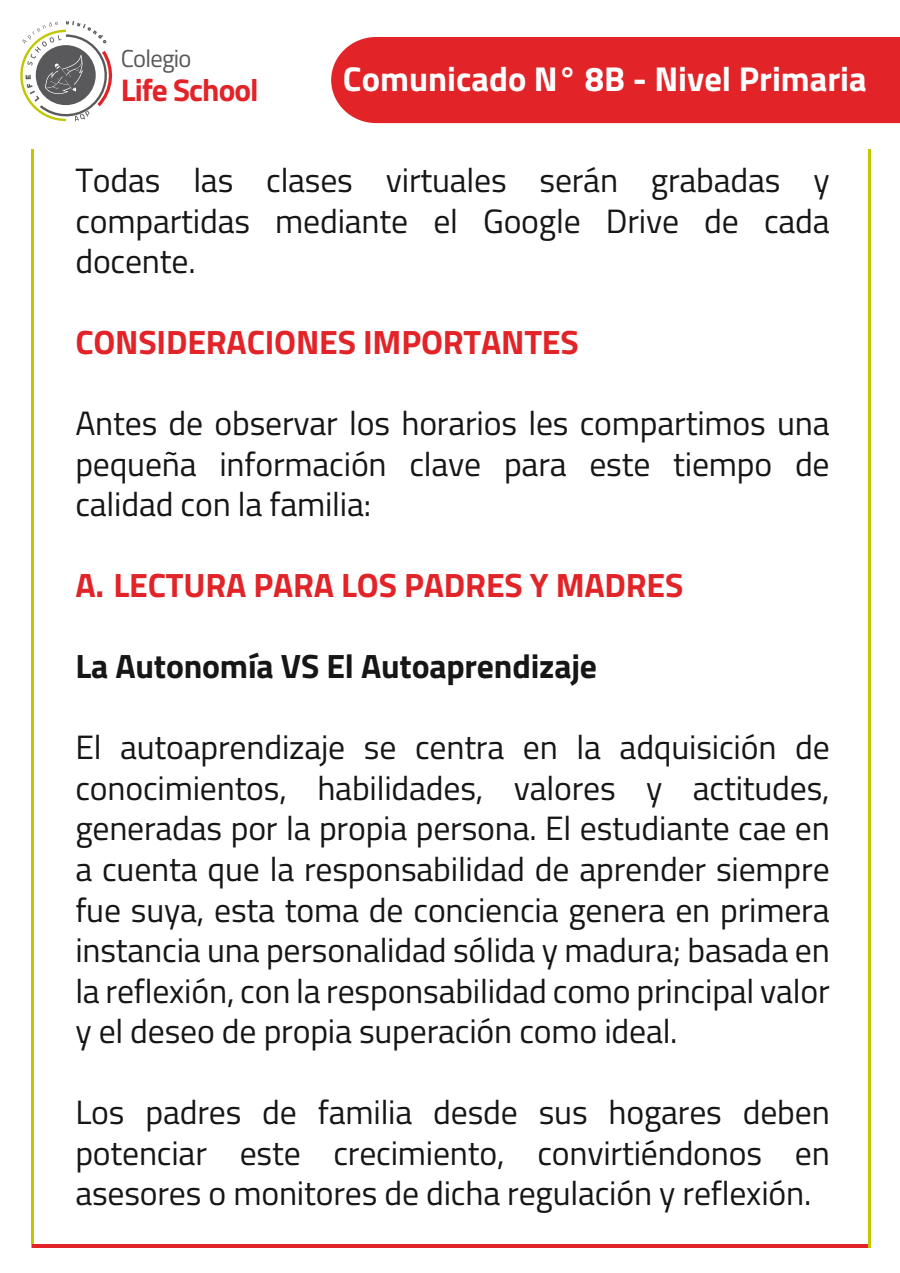
<style>
.page{position:relative;width:900px;height:1273px;background:#fff}
.page>*{position:absolute;margin:0;border:0;box-sizing:border-box;transform-origin:0 0}
.t1{font:700 34.5px "Titillium";color:#fff}
.t2{font:33.75px/40.5px "Titillium";letter-spacing:-.005em;color:#161616;text-align:justify}
.t3{font:700 33.75px "Titillium";letter-spacing:-.005em;color:#e22327}
.t4{font:700 33.75px "Titillium";letter-spacing:-.005em;color:#161616}
.t5{font:700 31.42px "Titillium";letter-spacing:-.03em;color:#e22327}
.t6{font:24.53px "Titillium";letter-spacing:-.03em;color:#59585b}
</style>
<div class="page">
<svg style="left:20px;top:21px;width:93px;height:100px"></svg>
<hr style="left:31px;top:149px;width:3px;height:1098px;background:#c1c600">
<hr style="left:32px;top:1244px;width:838px;height:3px;background:#e22327">
<hr style="left:868px;top:149px;width:3px;height:1098px;background:#c1c600">
<div style="left:331px;top:37px;width:569px;height:86px;background:#e22327"></div>
<p class="t6" style="left:121px;top:40px;width:72px">Colegio</p>
<p class="t5" style="left:121px;top:66px;width:139px">Life School</p>
<p class="t1" style="left:343px;top:52px;width:525px">Comunicado N° 8B - Nivel Primaria</p>
<p class="t2" style="left:75px;top:159px;width:756px">Todas las clases virtuales serán grabadas y compartidas mediante el Google Drive de cada docente.</p>
<p class="t3" style="left:75px;top:317px;width:505px">CONSIDERACIONES IMPORTANTES</p>
<p class="t2" style="left:75px;top:402px;width:756px">Antes de observar los horarios les compartimos una pequeña información clave para este tiempo de calidad con la familia:</p>
<p class="t3" style="left:75px;top:560px;width:610px">A. LECTURA PARA LOS PADRES Y MADRES</p>
<p class="t4" style="left:75px;top:641px;width:523px">La Autonomía VS El Autoaprendizaje</p>
<p class="t2" style="left:75px;top:726px;width:756px">El autoaprendizaje se centra en la adquisición de conocimientos, habilidades, valores y actitudes, generadas por la propia persona. El estudiante cae en a cuenta que la responsabilidad de aprender siempre fue suya, esta toma de conciencia genera en primera instancia una personalidad sólida y madura; basada en la reflexión, con la responsabilidad como principal valor y el deseo de propia superación como ideal.</p>
<p class="t2" style="left:75px;top:1090px;width:756px">Los padres de familia desde sus hogares deben potenciar este crecimiento, convirtiéndonos en asesores o monitores de dicha regulación y reflexión.</p>
</div>
